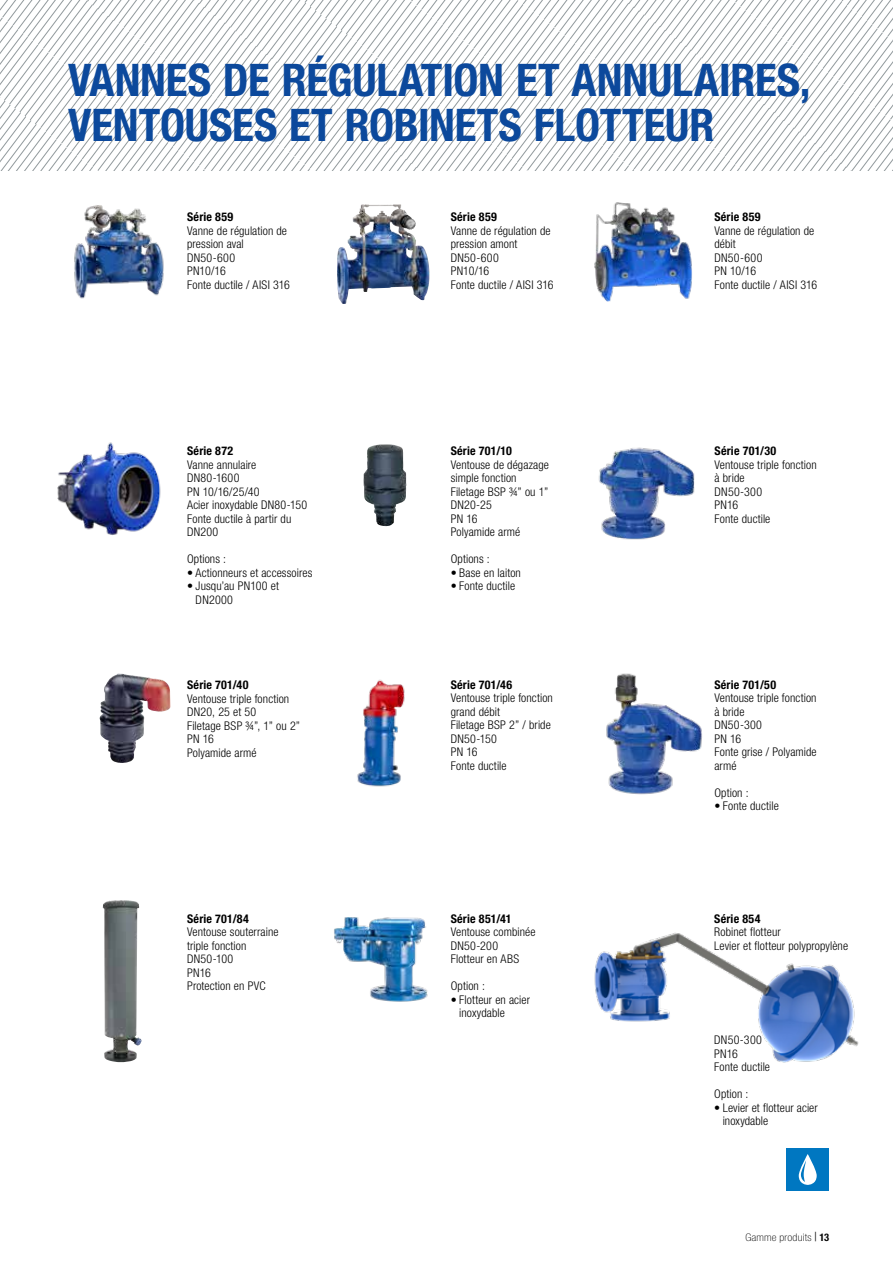
<style>
.page{position:relative;width:893px;height:1263px;background:#fff}
.page>*{position:absolute;margin:0;border:0;box-sizing:border-box;transform-origin:0 0}
.t1{font:700 condensed 45px/45px "Helvetica Neue LT Pro";letter-spacing:-.005em;color:#0c499c}
.t2{font:300 condensed 12px/13.5px "Helvetica Neue LT Pro";letter-spacing:.01em;color:#000}
.t3{font:700 condensed 12px "Helvetica Neue LT Pro";letter-spacing:.02em;color:#000}
.t4{font:100 condensed 10.5px "Helvetica Neue LT Pro";letter-spacing:.02em;color:#000;scale:1.1 1}
.s1{font-family:"Times New Roman";font-weight:700;font-stretch:normal}
.s2{font-weight:700}
</style>
<div class="page">
<svg style="left:0;top:0;width:893px;height:170px"></svg>
<div style="left:787px;top:1148px;width:42px;height:43px;background:#0077c1"></div>
<svg style="left:799px;top:1154px;width:18px;height:31px"></svg>
<img style="left:594px;top:932px;width:265px;height:131px">
<img style="left:334px;top:917px;width:94px;height:85px">
<img style="left:363px;top:444px;width:44px;height:83px">
<img style="left:606px;top:673px;width:96px;height:122px">
<img style="left:598px;top:447px;width:97px;height:93px">
<img style="left:99px;top:673px;width:71px;height:90px">
<img style="left:103px;top:900px;width:39px;height:162px">
<img style="left:74px;top:205px;width:90px;height:94px">
<img style="left:337px;top:204px;width:79px;height:100px">
<img style="left:57px;top:442px;width:104px;height:93px">
<img style="left:357px;top:679px;width:48px;height:108px">
<img style="left:594px;top:202px;width:98px;height:100px">
<h1 class="t1" style="left:68px;top:57px;width:744px">VANNES DE RÉGULATION ET ANNULAIRES,<br>VENTOUSES ET ROBINETS FLOTTEUR</h1>
<p class="t3" style="left:187px;top:210px;width:48px">Série 859</p>
<p class="t2" style="left:187px;top:224px;width:104px">Vanne de régulation de pression aval<br>DN50-600<br>PN10/16<br>Fonte ductile / AISI 316</p>
<p class="t3" style="left:187px;top:443px;width:48px">Série 872</p>
<p class="t2" style="left:187px;top:457px;width:122px">Vanne annulaire<br>DN80-1600<br>PN 10/16/25/40<br>Acier inoxydable DN80-150<br>Fonte ductile à partir du<br>DN200</p>
<p class="t2" style="left:187px;top:552px;width:40px">Options :</p>
<p class="t2" style="left:187px;top:565px;width:127px">• Actionneurs et accessoires</p>
<p class="t2" style="left:196px;top:579px;width:85px;text-indent:-9px">• Jusqu’au PN100 et<br>DN2000</p>
<p class="t3" style="left:187px;top:678px;width:63px">Série 701/40</p>
<p class="t2" style="left:187px;top:692px;width:115px">Ventouse triple fonction<br>DN20, 25 et 50<br>Filetage BSP ¾”, 1” ou 2”<br>PN 16<br>Polyamide armé</p>
<p class="t3" style="left:187px;top:911px;width:63px">Série 701/84</p>
<p class="t2" style="left:187px;top:925px;width:93px">Ventouse souterraine triple fonction<br>DN50-100<br>PN16<br>Protection en PVC</p>
<p class="t3" style="left:451px;top:210px;width:48px">Série 859</p>
<p class="t2" style="left:451px;top:224px;width:104px">Vanne de régulation de pression amont<br>DN50-600<br>PN10/16<br>Fonte ductile / AISI 316</p>
<p class="t3" style="left:451px;top:443px;width:63px">Série 701/10</p>
<p class="t2" style="left:451px;top:457px;width:100px">Ventouse de dégazage simple fonction<br>Filetage BSP ¾” ou 1”<br>DN20-25<br>PN 16<br>Polyamide armé</p>
<p class="t2" style="left:451px;top:552px;width:40px">Options :</p>
<p class="t2" style="left:451px;top:565px;width:72px">• Base en laiton</p>
<p class="t2" style="left:451px;top:579px;width:66px">• Fonte ductile</p>
<p class="t3" style="left:451px;top:677px;width:63px">Série 701/46</p>
<p class="t2" style="left:451px;top:691px;width:104px">Ventouse triple fonction grand débit<br>Filetage BSP 2” / bride<br>DN50-150<br>PN 16<br>Fonte ductile</p>
<p class="t3" style="left:451px;top:911px;width:62px">Série 851/41</p>
<p class="t2" style="left:451px;top:925px;width:86px">Ventouse combinée<br>DN50-200<br>Flotteur en ABS</p>
<p class="t2" style="left:451px;top:979px;width:36px">Option :</p>
<p class="t2" style="left:459px;top:993px;width:72px;text-indent:-9px">• Flotteur en acier inoxydable</p>
<p class="t3" style="left:714px;top:210px;width:48px">Série 859</p>
<p class="t2" style="left:714px;top:224px;width:104px">Vanne de régulation de débit<br>DN50-600<br>PN 10/16<br>Fonte ductile / AISI 316</p>
<p class="t3" style="left:714px;top:444px;width:63px">Série 701/30</p>
<p class="t2" style="left:714px;top:458px;width:104px">Ventouse triple fonction à bride<br>DN50-300<br>PN16<br>Fonte ductile</p>
<p class="t3" style="left:714px;top:677px;width:63px">Série 701/50</p>
<p class="t2" style="left:714px;top:691px;width:104px">Ventouse triple fonction à bride<br>DN50-300<br>PN 16<br>Fonte grise / Polyamide armé</p>
<p class="t2" style="left:714px;top:786px;width:36px">Option :</p>
<p class="t2" style="left:714px;top:799px;width:66px">• Fonte ductile</p>
<p class="t3" style="left:714px;top:911px;width:48px">Série 854</p>
<p class="t2" style="left:714px;top:925px;width:135px">Robinet flotteur<br>Levier et flotteur polypropylène</p>
<p class="t2" style="left:714px;top:1033px;width:57px">DN50-300<br>PN16<br>Fonte ductile</p>
<p class="t2" style="left:714px;top:1087px;width:36px">Option :</p>
<p class="t2" style="left:723px;top:1101px;width:97px;text-indent:-9px">• Levier et flotteur acier inoxydable</p>
<p class="t4" style="left:745px;top:1231px;width:78px">Gamme produits <span class="s1">|</span> <span class="s2">13</span></p>
</div>
